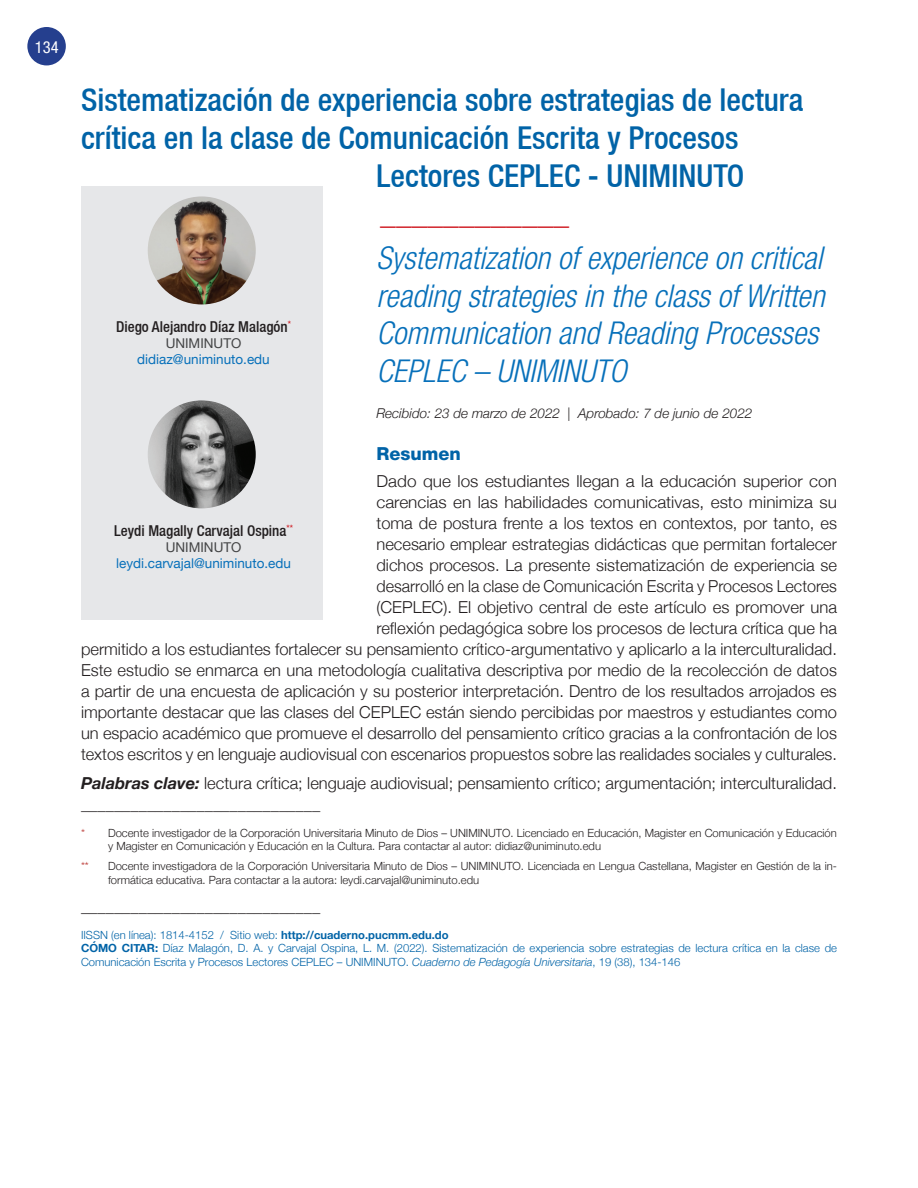
<style>
.page{position:relative;width:918px;height:1188px;background:#fff}
.page>*{position:absolute;margin:0;border:0;box-sizing:border-box;transform-origin:0 0}
.t1{font:500 condensed 31.5px "Helvetica Neue";color:#0163a7}
.t2{font:italic 300 condensed 31.5px/37.8px "Helvetica Neue LT Std";color:#0770ba}
.t3{font:500 condensed 31.5px "Helvetica Neue";color:#d1232a}
.t4{font:800 18px "Helvetica Neue";color:#0163a7}
.t5{font:300 16.5px/21px "Helvetica Neue";color:#231f20;text-align:right;scale:1.04 1}
.t6{font:300 16.5px/21px "Helvetica Neue";color:#231f20}
.t7{font:italic condensed 16.5px "Helvetica Neue";color:#fff}
.t8{font:500 condensed 15px "Helvetica Neue";color:#231f20}
.t9{font:italic 300 13.5px "Helvetica Neue";color:#231f20}
.t10{font:13.5px "Helvetica Neue";color:#0770ba}
.t11{font:13.5px "Helvetica Neue";color:#434445}
.t12{font:300 11.25px/13.5px "Helvetica Neue";color:#231f20}
.t13{font:300 11.25px/13.5px "Helvetica Neue";color:#0163a7}
.t14{font:300 11.25px "Helvetica Neue";color:#b72d29}
.s1{font-weight:700;font-style:italic}
.s2{color:#b72d29}
.s3{font-weight:700}
.s4{font-style:italic}
</style>
<div class="page">
<div style="left:27px;top:27px;width:39px;height:38px;background:#253f8e;border-radius:50%"></div>
<div style="left:81px;top:186px;width:241px;height:434px;background:#e6e7e9"></div>
<img style="left:148px;top:196px;width:108px;height:108px;border-radius:54px">
<img style="left:148px;top:400px;width:108px;height:108px;border-radius:54px">
<p class="t7" style="left:35px;top:37px;width:25px">134</p>
<h1 class="t1" style="left:81px;top:81px;width:724px">Sistematización de experiencia sobre estrategias de lectura</h1>
<h1 class="t1" style="left:81px;top:119px;width:659px">crítica en la clase de Comunicación Escrita y Procesos</h1>
<h1 class="t1" style="left:377px;top:157px;width:370px">Lectores CEPLEC - UNIMINUTO</h1>
<h1 class="t3" style="left:380px;top:194px;width:190px">____________</h1>
<h1 class="t2" style="left:377px;top:240px;width:450px">Systematization of experience on critical reading strategies in the class of Written Communication and Reading Processes CEPLEC – UNIMINUTO</h1>
<p class="t9" style="left:376px;top:403px;width:377px">Recibido: 23 de marzo de 2022 | Aprobado: 7 de junio de 2022</p>
<p class="t4" style="left:376px;top:443px;width:86px">Resumen</p>
<p class="t5" style="left:81px;top:470px;width:728px">Dado que los estudiantes llegan a la educación superior con<br>carencias en las habilidades comunicativas, esto minimiza su<br>toma de postura frente a los textos en contextos, por tanto, es<br>necesario emplear estrategias didácticas que permitan fortalecer<br>dichos procesos. La presente sistematización de experiencia se<br>desarrolló en la clase de Comunicación Escrita y Procesos Lectores<br>(CEPLEC). El objetivo central de este artículo es promover una<br>reflexión pedagógica sobre los procesos de lectura crítica que ha<br>permitido a los estudiantes fortalecer su pensamiento crítico-argumentativo y aplicarlo a la interculturalidad.<br>Este estudio se enmarca en una metodología cualitativa descriptiva por medio de la recolección de datos a partir de una encuesta de aplicación y su posterior interpretación. Dentro de los resultados arrojados es importante destacar que las clases del CEPLEC están siendo percibidas por maestros y estudiantes como un espacio académico que promueve el desarrollo del pensamiento crítico gracias a la confrontación de los textos escritos y en lenguaje audiovisual con escenarios propuestos sobre las realidades sociales y culturales.</p>
<p class="t6" style="left:81px;top:771px;width:758px"><span class="s1">Palabras clave:</span> lectura crítica; lenguaje audiovisual; pensamiento crítico; argumentación; interculturalidad. _____________________________</p>
<p class="t12" style="left:108px;top:825px;width:730px;text-indent:-27px"><span class="s2">*</span> Docente investigador de la Corporación Universitaria Minuto de Dios – UNIMINUTO. Licenciado en Educación, Magister en Comunicación y Educación y Magister en Comunicación y Educación en la Cultura. Para contactar al autor: didiaz@uniminuto.edu</p>
<p class="t14" style="left:81px;top:857px;width:9px">**</p>
<p class="t12" style="left:108px;top:859px;width:731px">Docente investigadora de la Corporación Universitaria Minuto de Dios – UNIMINUTO. Licenciada en Lengua Castellana, Magister en Gestión de la in&shy;formática educativa. Para contactar a la autora: leydi.carvajal@uniminuto.edu</p>
<p class="t6" style="left:81px;top:894px;width:241px">_____________________________</p>
<p class="t13" style="left:81px;top:927px;width:758px">IISSN (en línea): 1814-4152 / Sitio web: <span class="s3">http://cuaderno.pucmm.edu.do<br>CÓMO CITAR:</span> Díaz Malagón, D. A. y Carvajal Ospina, L. M. (2022). Sistematización de experiencia sobre estrategias de lectura crítica en la clase de<br>Comunicación Escrita y Procesos Lectores CEPLEC – UNIMINUTO. <span class="s4">Cuaderno de Pedagogía Universitaria</span>, 19 (38), 134-146</p>
<p class="t8" style="left:116px;top:318px;width:176px">Diego Alejandro Díaz Malagón<sup>*</sup></p>
<p class="t11" style="left:166px;top:333px;width:77px">UNIMINUTO</p>
<p class="t10" style="left:137px;top:350px;width:134px">didiaz@uniminuto.edu</p>
<p class="t8" style="left:114px;top:521px;width:180px">Leydi Magally Carvajal Ospina<sup>**</sup></p>
<p class="t11" style="left:166px;top:537px;width:77px">UNIMINUTO</p>
<p class="t10" style="left:116px;top:554px;width:176px">leydi.carvajal@uniminuto.edu</p>
</div>
